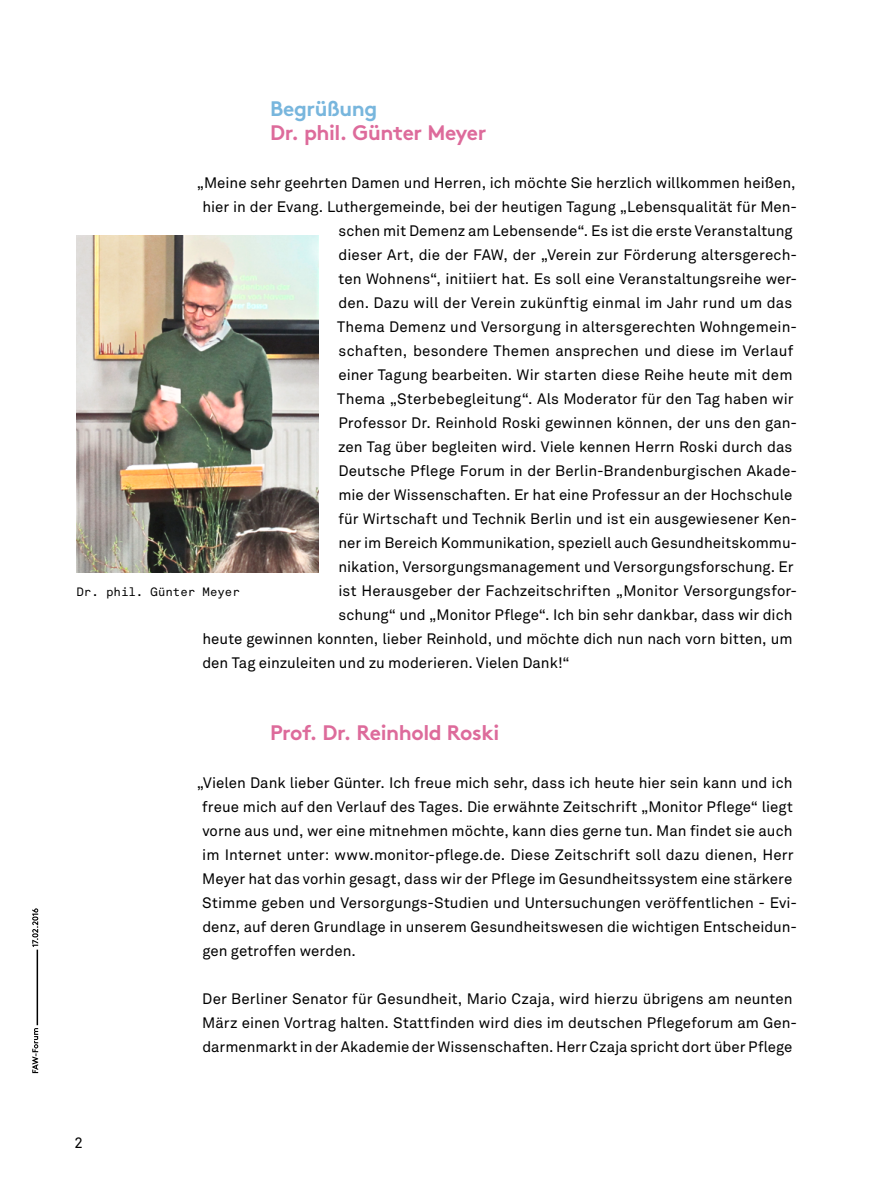
<style>
.page{position:relative;width:893px;height:1191px;background:#fff}
.page>*{position:absolute;margin:0;border:0;box-sizing:border-box;transform-origin:0 0}
.Überschrift_brown{font:700 21px "Brown";letter-spacing:-.02em;color:#dd6b9b}
.Überschrift_brown-2{font:700 21px "Brown";letter-spacing:-.02em;color:#78b6dd}
.Fliess_10_14{font:15px/24px "Akkurat";letter-spacing:.005em;color:#000}
.Fußnote_7_2_2_LW_-2{font:12px "Akkurat Mono";color:#000}
</style>
<div class="page">
<svg style="left:32px;top:908px;width:6px;height:165px"></svg>
<hr style="left:37px;top:949px;width:1px;height:76px;background:#000">
<img style="left:77px;top:236px;width:242px;height:336px">
<p class="Überschrift_brown-2" style="left:270px;top:92px;width:109px">Begrüßung</p>
<p class="Überschrift_brown" style="left:270px;top:116px;width:218px">Dr. phil. Günter Meyer</p>
<p class="Fliess_10_14" style="left:197px;top:171px;width:600px">„Meine sehr geehrten Damen und Herren, ich möchte Sie herzlich willkommen heißen,</p>
<p class="Fliess_10_14" style="left:202px;top:195px;width:596px">hier in der Evang. Luthergemeinde, bei der heutigen Tagung „Lebensqualität für Men-</p>
<p class="Fliess_10_14" style="left:338px;top:219px;width:456px">schen mit Demenz am Lebensende“. Es ist die erste Veranstaltung</p>
<p class="Fliess_10_14" style="left:338px;top:243px;width:460px">dieser Art, die der FAW, der „Verein zur Förderung altersgerech-</p>
<p class="Fliess_10_14" style="left:339px;top:267px;width:460px">ten Wohnens“, initiiert hat. Es soll eine Veranstaltungsreihe wer-</p>
<p class="Fliess_10_14" style="left:338px;top:291px;width:456px">den. Dazu will der Verein zukünftig einmal im Jahr rund um das</p>
<p class="Fliess_10_14" style="left:337px;top:315px;width:461px">Thema Demenz und Versorgung in altersgerechten Wohngemein-</p>
<p class="Fliess_10_14" style="left:338px;top:339px;width:456px">schaften, besondere Themen ansprechen und diese im Verlauf</p>
<p class="Fliess_10_14" style="left:338px;top:363px;width:456px">einer Tagung bearbeiten. Wir starten diese Reihe heute mit dem</p>
<p class="Fliess_10_14" style="left:337px;top:387px;width:458px">Thema „Sterbebegleitung“. Als Moderator für den Tag haben wir</p>
<p class="Fliess_10_14" style="left:338px;top:411px;width:460px">Professor Dr. Reinhold Roski gewinnen können, der uns den gan-</p>
<p class="Fliess_10_14" style="left:338px;top:435px;width:456px">zen Tag über begleiten wird. Viele kennen Herrn Roski durch das</p>
<p class="Fliess_10_14" style="left:338px;top:459px;width:460px">Deutsche Pflege Forum in der Berlin-Brandenburgischen Akade-</p>
<p class="Fliess_10_14" style="left:338px;top:483px;width:455px">mie der Wissenschaften. Er hat eine Professur an der Hochschule</p>
<p class="Fliess_10_14" style="left:338px;top:507px;width:460px">für Wirtschaft und Technik Berlin und ist ein ausgewiesener Ken-</p>
<p class="Fliess_10_14" style="left:338px;top:531px;width:460px">ner im Bereich Kommunikation, speziell auch Gesundheitskommu-</p>
<p class="Fliess_10_14" style="left:338px;top:555px;width:457px">nikation, Versorgungsmanagement und Versorgungsforschung. Er</p>
<p class="Fliess_10_14" style="left:338px;top:579px;width:460px">ist Herausgeber der Fachzeitschriften „Monitor Versorgungsfor-</p>
<p class="Fliess_10_14" style="left:338px;top:603px;width:456px">schung“ und „Monitor Pflege“. Ich bin sehr dankbar, dass wir dich</p>
<p class="Fliess_10_14" style="left:202px;top:627px;width:592px">heute gewinnen konnten, lieber Reinhold, und möchte dich nun nach vorn bitten, um</p>
<p class="Fliess_10_14" style="left:202px;top:651px;width:369px">den Tag einzuleiten und zu moderieren. Vielen Dank!“</p>
<p class="Fußnote_7_2_2_LW_-2" style="left:77px;top:585px;width:165px">Dr. phil. Günter Meyer</p>
<p class="Fliess_10_14" style="left:74px;top:1131px;width:10px">2</p>
<p class="Überschrift_brown" style="left:270px;top:716px;width:231px">Prof. Dr. Reinhold Roski</p>
<p class="Fliess_10_14" style="left:202px;top:771px;width:596px;text-indent:-6px">„Vielen Dank lieber Günter. Ich freue mich sehr, dass ich heute hier sein kann und ich freue mich auf den Verlauf des Tages. Die erwähnte Zeitschrift „Monitor Pflege“ liegt vorne aus und, wer eine mitnehmen möchte, kann dies gerne tun. Man findet sie auch im Internet unter: www.monitor-pflege.de. Diese Zeitschrift soll dazu dienen, Herr Meyer hat das vorhin gesagt, dass wir der Pflege im Gesundheitssystem eine stärkere Stimme geben und Versorgungs-Studien und Untersuchungen veröffentlichen - Evi&shy;denz, auf deren Grundlage in unserem Gesundheitswesen die wichtigen Entscheidun&shy;gen getroffen werden.</p>
<p class="Fliess_10_14" style="left:202px;top:987px;width:596px">Der Berliner Senator für Gesundheit, Mario Czaja, wird hierzu übrigens am neunten<br>März einen Vortrag halten. Stattfinden wird dies im deutschen Pflegeforum am Gen&shy;darmenmarkt in der Akademie der Wissenschaften. Herr Czaja spricht dort über Pflege</p>
</div>
